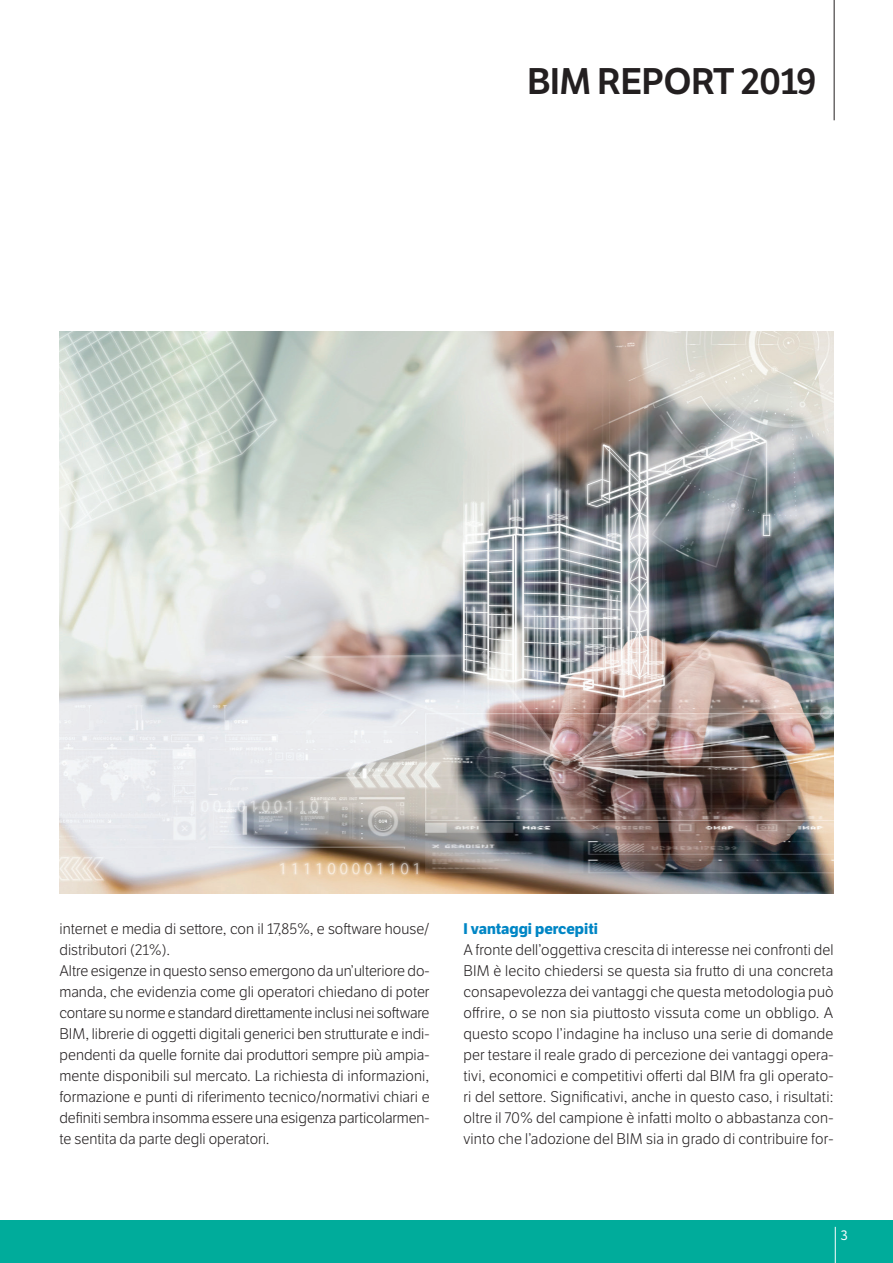
<style>
.page{position:relative;width:893px;height:1263px;background:#fff}
.page>*{position:absolute;margin:0;border:0;box-sizing:border-box;transform-origin:0 0}
.t1{font:600 36px "LFT Etica";letter-spacing:-.02em;color:#231f20}
.t2{font:300 15px/21px "LFT Etica";color:#231f20}
.t3{font:700 15px "LFT Etica";color:#0086c5}
.t4{font:13.5px "LFT Etica";color:#fff}
</style>
<div class="page">
<div style="left:0;top:1220px;width:893px;height:43px;background:#00ac9b"></div>
<hr style="left:835px;top:1227px;width:1px;height:36px;background:#fff">
<hr style="left:834px;top:0;width:1px;height:120px;background:#231f20">
<img style="left:60px;top:332px;width:773px;height:561px">
<h1 class="t1" style="left:527px;top:60px;width:291px">BIM REPORT 2019</h1>
<p class="t2" style="left:60px;top:918px;width:372px">internet e media di settore, con il 17,85%, e software house/ distributori (21%).<br>Altre esigenze in questo senso emergono da un’ulteriore do&shy;manda, che evidenzia come gli operatori chiedano di poter contare su norme e standard direttamente inclusi nei software BIM, librerie di oggetti digitali generici ben strutturate e indi&shy;pendenti da quelle fornite dai produttori sempre più ampia&shy;mente disponibili sul mercato. La richiesta di informazioni, formazione e punti di riferimento tecnico/normativi chiari e definiti sembra insomma essere una esigenza particolarmen&shy;te sentita da parte degli operatori.</p>
<p class="t3" style="left:463px;top:919px;width:136px">I vantaggi percepiti</p>
<p class="t2" style="left:463px;top:939px;width:372px;text-align:justify">A fronte dell’oggettiva crescita di interesse nei confronti del BIM è lecito chiedersi se questa sia frutto di una concreta consapevolezza dei vantaggi che questa metodologia può offrire, o se non sia piuttosto vissuta come un obbligo. A questo scopo l’indagine ha incluso una serie di domande per testare il reale grado di percezione dei vantaggi opera&shy;tivi, economici e competitivi offerti dal BIM fra gli operato&shy;ri del settore. Significativi, anche in questo caso, i risultati: oltre il 70% del campione è infatti molto o abbastanza con&shy;vinto che l’adozione del BIM sia in grado di contribuire for-</p>
<p class="t4" style="left:841px;top:1227px;width:9px">3</p>
</div>
